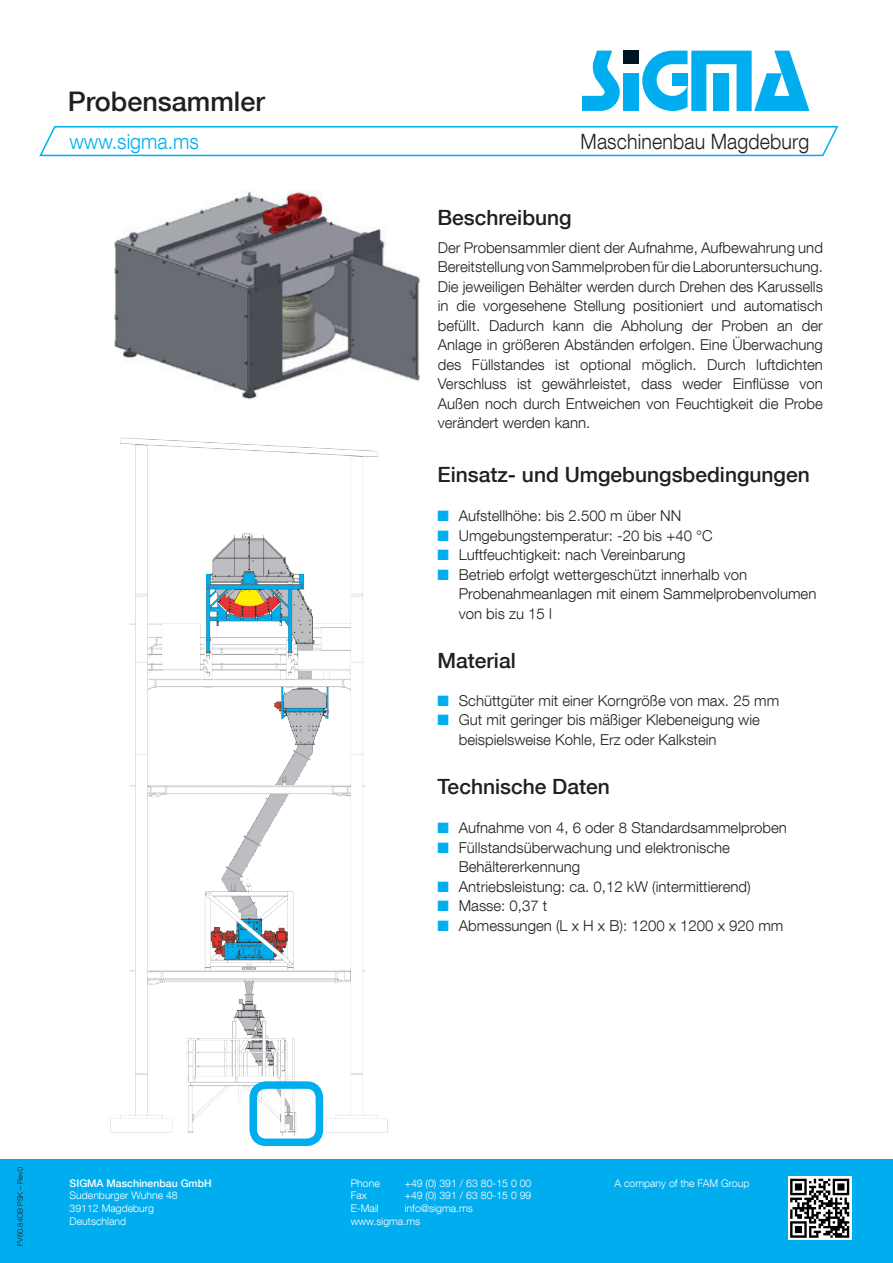
<style>
.page{position:relative;width:893px;height:1263px;background:#fff}
.page>*{position:absolute;margin:0;border:0;box-sizing:border-box;transform-origin:0 0}
.t1{font:500 27px "Helvetica Neue LT Com";color:#231f20}
.t2{font:300 21.15px "Helvetica Neue LT Com";letter-spacing:.005em;color:#231f20;scale:.93 1}
.t3{font:300 21.15px "Helvetica Neue LT Com";color:#00aeef;scale:.93 1}
.t4{font:500 21px "Helvetica Neue LT Com";color:#231f20}
.t5{font:300 15px/19.5px "Helvetica Neue LT Com";color:#231f20}
.t6{font:300 10.5px/12.6px "Helvetica Neue LT Com";color:#fff}
.t7{font:500 10.5px "Helvetica Neue LT Com";color:#fff}
.t8{font:300 7.5px "Helvetica Neue LT Com";color:#231f20}
.s1{color:#00aeef}
</style>
<div class="page">
<svg style="left:39px;top:126px;width:799px;height:30px"></svg>
<div style="left:623px;top:73px;width:15px;height:38px;background:#00aeef"></div>
<div style="left:623px;top:51px;width:15px;height:13px;background:#001522"></div>
<svg style="left:642px;top:51px;width:167px;height:60px"></svg>
<div style="left:672px;top:73px;width:15px;height:12px;background:#00aeef"></div>
<svg style="left:582px;top:51px;width:38px;height:60px"></svg>
<div style="left:0;top:1159px;width:893px;height:104px;background:#00aeef"></div>
<svg style="left:788px;top:1176px;width:64px;height:64px"></svg>
<svg style="left:790px;top:1179px;width:59px;height:59px;background:#757575"></svg>
<img style="left:110px;top:437px;width:278px;height:700px">
<div style="left:249px;top:1081px;width:74px;height:65px;border:8px solid #00aeef;border-radius:13px"></div>
<img style="left:114px;top:190px;width:306px;height:210px">
<h1 class="t1" style="left:68px;top:85px;width:199px">Probensammler</h1>
<h2 class="t3" style="left:69px;top:129px;width:141px">www.sigma.ms</h2>
<h2 class="t2" style="left:581px;top:128px;width:247px">Maschinenbau Magdeburg</h2>
<h3 class="t4" style="left:437px;top:205px;width:136px">Beschreibung</h3>
<p class="t5" style="left:438px;top:237px;width:387px;text-align:justify">Der Probensammler dient der Aufnahme, Aufbewahrung und Bereitstellung von Sammelproben für die Laboruntersuchung.<br>Die jeweiligen Behälter werden durch Drehen des Karussells in die vorgesehene Stellung positioniert und automatisch befüllt. Dadurch kann die Abholung der Proben an der Anlage in größeren Abständen erfolgen. Eine Überwachung des Füllstandes ist optional möglich. Durch luftdichten Verschluss ist gewährleistet, dass weder Einflüsse von Außen noch durch Entweichen von Feuchtigkeit die Probe verändert werden kann.</p>
<h3 class="t4" style="left:437px;top:462px;width:374px">Einsatz- und Umgebungsbedingungen</h3>
<p class="t5" style="left:437px;top:506px;width:245px"><span class="s1">■</span> Aufstellhöhe: bis 2.500 m über NN</p>
<p class="t5" style="left:437px;top:525px;width:277px"><span class="s1">■</span> Umgebungstemperatur: -20 bis +40 °C</p>
<p class="t5" style="left:437px;top:545px;width:249px"><span class="s1">■</span> Luftfeuchtigkeit: nach Vereinbarung</p>
<p class="t5" style="left:459px;top:564px;width:359px;text-indent:-21px"><span class="s1">■</span> Betrieb erfolgt wettergeschützt innerhalb von<br>Probenahmeanlagen mit einem Sammelprobenvolumen von bis zu 15 l</p>
<h3 class="t4" style="left:437px;top:648px;width:80px">Material</h3>
<p class="t5" style="left:437px;top:690px;width:343px"><span class="s1">■</span> Schüttgüter mit einer Korngröße von max. 25 mm</p>
<p class="t5" style="left:459px;top:710px;width:303px;text-indent:-21px"><span class="s1">■</span> Gut mit geringer bis mäßiger Klebeneigung wie beispielsweise Kohle, Erz oder Kalkstein</p>
<h3 class="t4" style="left:437px;top:774px;width:174px">Technische Daten</h3>
<p class="t5" style="left:437px;top:818px;width:351px"><span class="s1">■</span> Aufnahme von 4, 6 oder 8 Standardsammelproben</p>
<p class="t5" style="left:459px;top:837px;width:273px;text-indent:-21px"><span class="s1">■</span> Füllstandsüberwachung und elektronische<br>Behältererkennung</p>
<p class="t5" style="left:437px;top:876px;width:315px"><span class="s1">■</span> Antriebsleistung: ca. 0,12 kW (intermittierend)</p>
<p class="t5" style="left:437px;top:896px;width:111px"><span class="s1">■</span> Masse: 0,37 t</p>
<p class="t5" style="left:437px;top:915px;width:347px"><span class="s1">■</span> Abmessungen (L x H x B): 1200 x 1200 x 920 mm</p>
<p class="t8" style="left:16px;top:1245px;width:80px;rotate:-90deg">FV60.84DB PSK – Rev0</p>
<p class="t7" style="left:70px;top:1177px;width:144px">SIGMA Maschinenbau GmbH</p>
<p class="t6" style="left:615px;top:1176px;width:136px">A company of the FAM Group</p>
<p class="t6" style="left:70px;top:1189px;width:110px">Sudenburger Wuhne 48<br>39112 Magdeburg<br>Deutschland</p>
<p class="t6" style="left:351px;top:1176px;width:31px">Phone</p>
<p class="t6" style="left:405px;top:1176px;width:128px">+49 (0) 391 / 63 80-15 0 00</p>
<p class="t6" style="left:351px;top:1189px;width:18px">Fax</p>
<p class="t6" style="left:405px;top:1189px;width:128px">+49 (0) 391 / 63 80-15 0 99</p>
<p class="t6" style="left:351px;top:1201px;width:30px">E-Mail</p>
<p class="t6" style="left:351px;top:1201px;width:124px;text-indent:54px">info@sigma.ms www.sigma.ms</p>
</div>
